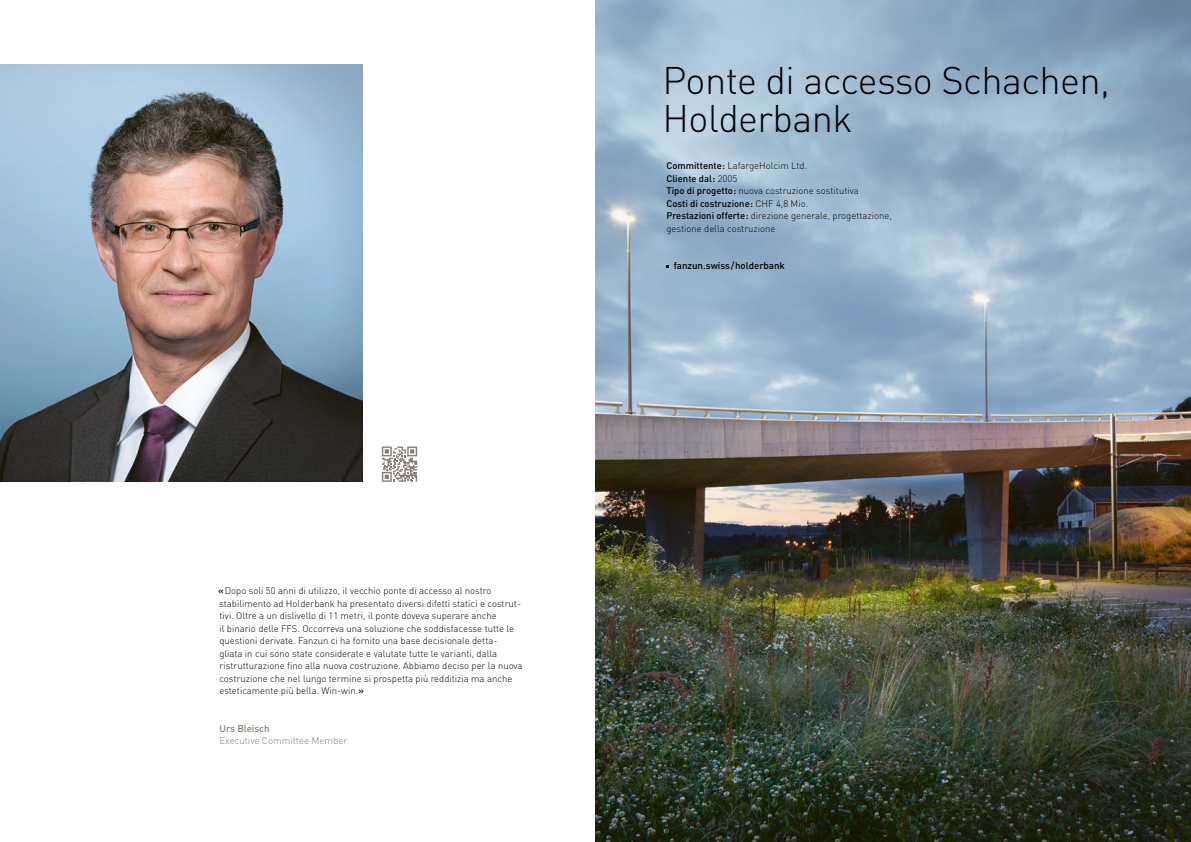
<style>
.page{position:relative;width:1191px;height:842px;background:#fff}
.page>*{position:absolute;margin:0;border:0;box-sizing:border-box;transform-origin:0 0}
.t1{font:300 38px/37.5px "DIN";letter-spacing:-.015em;color:#000}
.t2{font:300 9.8px "DIN";color:#887d71}
.t3{font:500 9.8px "DIN";color:#000}
.t4{font:500 9.8px "DIN";color:#887d71}
.t5{font:300 9.5px/12.5px "DIN";color:#000}
.s1{font-weight:500}
</style>
<div class="page">
<img style="left:0;top:64px;width:362px;height:418px">
<img style="left:595px;top:0;width:596px;height:842px">
<svg style="left:382px;top:446px;width:35px;height:36px"></svg>
<p class="t5" style="left:218px;top:584px;width:306px"><span class="s1">«</span>Dopo soli 50 anni di utilizzo, il vecchio ponte di accesso al nostro stabilimento ad Holderbank ha presentato diversi difetti statici e costrut&shy;tivi. Oltre a un dislivello di 11 metri, il ponte doveva superare anche<br>il binario delle FFS. Occorreva una soluzione che soddisfacesse tutte le questioni derivate. Fanzun ci ha fornito una base decisionale detta-<br>gliata in cui sono state considerate e valutate tutte le varianti, dalla ristrutturazione fino alla nuova costruzione. Abbiamo deciso per la nuova costruzione che nel lungo termine si prospetta più redditizia ma anche esteticamente più bella. Win-win.<span class="s1">»</span></p>
<p class="t4" style="left:219px;top:722px;width:51px">Urs Bleisch</p>
<p class="t2" style="left:219px;top:735px;width:130px">Executive Committee Member</p>
<h1 class="t1" style="left:662px;top:61px;width:449px">Ponte di accesso Schachen,<br>Holderbank</h1>
<p class="t5" style="left:666px;top:159px;width:227px"><span class="s1">Committente:</span> LafargeHolcim Ltd.<br><span class="s1">Cliente dal:</span> 2005<br><span class="s1">Tipo di progetto:</span> nuova costruzione sostitutiva<br><span class="s1">Costi di costruzione:</span> CHF 4,8 Mio.<br><span class="s1">Prestazioni offerte:</span> direzione generale, progettazione, gestione della costruzione</p>
<p class="t3" style="left:674px;top:259px;width:113px">fanzun.swiss/holderbank</p>
</div>
